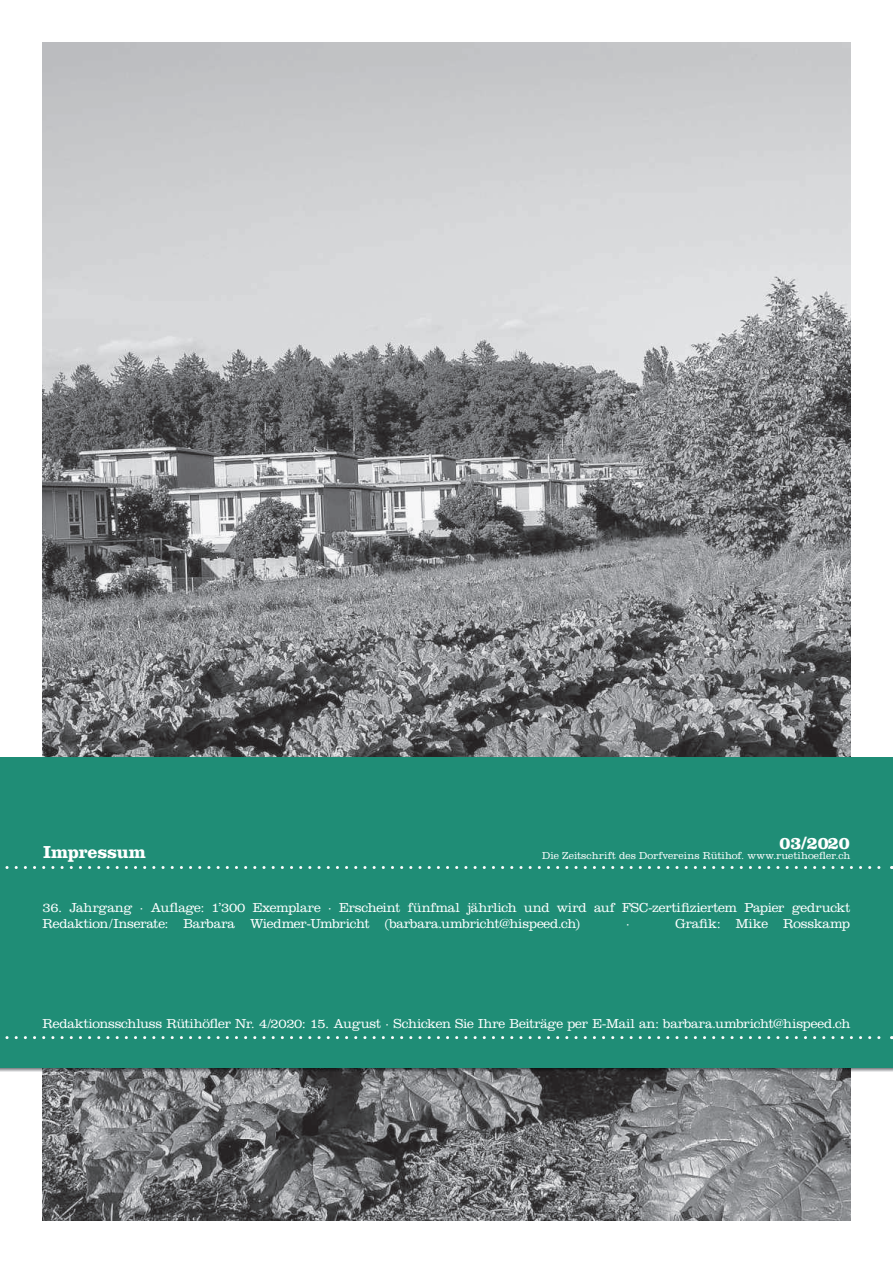
<style>
.page{position:relative;width:893px;height:1263px;background:#fff}
.page>*{position:absolute;margin:0;border:0;box-sizing:border-box;transform-origin:0 0}
.t1{font:700 18px "Clarendon LT Std";letter-spacing:-.01em;color:#fff}
.t2{font:300 13.5px/16.5px "Clarendon LT Std";letter-spacing:-.025em;color:#fff}
.t3{font:300 10.5px "Clarendon LT Std";letter-spacing:.01em;color:#fff}
</style>
<div class="page">
<img style="left:43px;top:43px;width:807px;height:1177px">
<svg style="left:0;top:1067px;width:893px;height:4px"></svg>
<div style="left:0;top:757px;width:893px;height:310px;background:#1f8d76"></div>
<svg style="left:5px;top:866px;width:887px;height:3px"></svg>
<svg style="left:5px;top:1036px;width:887px;height:3px"></svg>
<h1 class="t1" style="left:780px;top:832px;width:72px">03/2020</h1>
<h1 class="t1" style="left:43px;top:841px;width:104px">Impressum</h1>
<p class="t3" style="left:542px;top:849px;width:310px">Die Zeitschrift des Dorfvereins Rütihof. www.ruetihoefler.ch</p>
<p class="t2" style="left:43px;top:899px;width:809px">36. Jahrgang · Auflage: 1’300 Exemplare · Erscheint fünfmal jährlich und wird auf FSC-zertifiziertem Papier gedruckt<br>Redaktion/Inserate: Barbara Wiedmer-Umbricht (barbara.umbricht@hispeed.ch)</p>
<p class="t2" style="left:626px;top:916px;width:6px">·</p>
<p class="t2" style="left:675px;top:916px;width:177px">Grafik: Mike Rosskamp</p>
<p class="t2" style="left:43px;top:1015px;width:809px">Redaktionsschluss Rütihöfler Nr. 4/2020: 15. August · Schicken Sie Ihre Beiträge per E-Mail an: barbara.umbricht@hispeed.ch</p>
</div>
